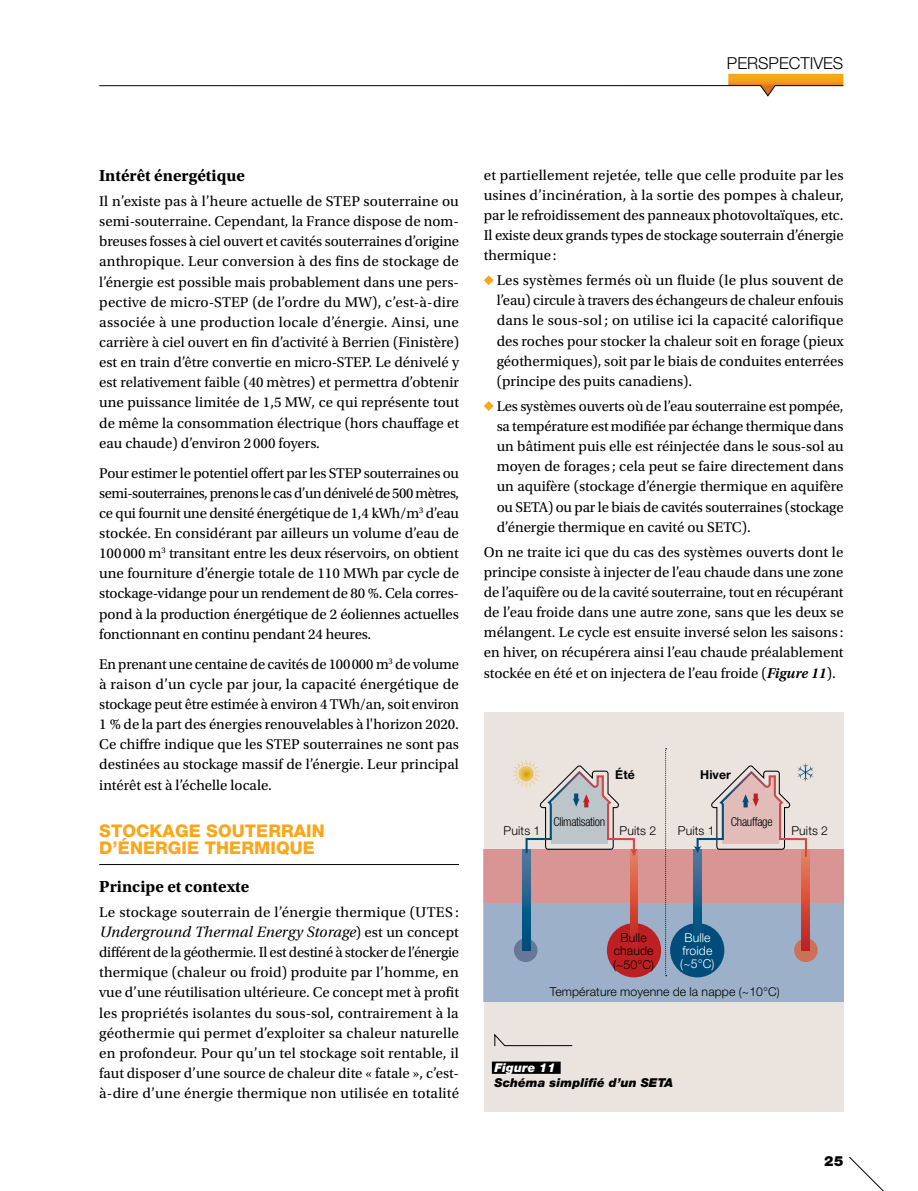
<style>
.page{position:relative;width:918px;height:1191px;background:#fff}
.page>*{position:absolute;margin:0;border:0;box-sizing:border-box;transform-origin:0 0}
.t1{font:800 17.5px/17.5px "Helvetica Neue LT Std";letter-spacing:.005em;color:#faa61a}
.t2{font:700 16.8px "Utopia Std";color:#000}
.t3{font:300 16.45px "Helvetica Neue LT Std";color:#000}
.t4{font:14.88px/20.1px "Utopia Std";color:#000;text-align:justify}
.t5{font:italic 14.88px "Utopia";letter-spacing:.005em;color:#000}
.t6{font:900 14px "Helvetica Neue LT Std";color:#000}
.t7{font:300 12.25px/13.1px "Helvetica Neue LT Std";letter-spacing:.01em;color:#000;text-align:center}
.t8{font:italic 900 12.25px "Helvetica Neue LT Std";letter-spacing:.01em;color:#000}
.t9{font:300 condensed 12.25px "Helvetica Neue LT Std";letter-spacing:-.025em;color:#000}
.t10{font:300 12.25px/13.1px "Helvetica Neue LT Std";letter-spacing:.01em;color:#fff;text-align:center}
.t11{font:italic 900 12.25px "Helvetica Neue LT Std";letter-spacing:.01em;color:#fff}
.t12{font:700 12.25px "Helvetica Neue LT Std";letter-spacing:.01em;color:#000}
.s1{font-family:"Utopia Std";font-style:normal}
.s2{font-weight:600;font-style:italic}
</style>
<div class="page">
<svg style="left:849px;top:1156px;width:35px;height:35px"></svg>
<hr style="left:99px;top:864px;width:360px;height:1px;background:#000">
<svg style="left:484px;top:275px;width:9px;height:10px"></svg>
<svg style="left:484px;top:401px;width:9px;height:10px"></svg>
<div style="left:484px;top:712px;width:359px;height:399px;background:#eae3de"></div>
<svg style="left:494px;top:1033px;width:79px;height:14px"></svg>
<div style="left:492px;top:1061px;width:68px;height:12px;background:#000"></div>
<div style="left:484px;top:849px;width:360px;height:54px;background:#d89593"></div>
<div style="left:484px;top:903px;width:360px;height:98px;background:#9cb1c9"></div>
<div style="left:607px;top:923px;width:54px;height:54px;background:#be1f22;border-radius:50%"></div>
<svg style="left:794px;top:938px;width:23px;height:24px"></svg>
<svg style="left:514px;top:938px;width:23px;height:24px"></svg>
<div style="left:670px;top:923px;width:54px;height:54px;background:#004d7b;border-radius:50%"></div>
<svg style="left:522px;top:856px;width:8px;height:94px"></svg>
<svg style="left:693px;top:858px;width:8px;height:65px"></svg>
<svg style="left:630px;top:849px;width:8px;height:91px"></svg>
<svg style="left:801px;top:858px;width:8px;height:92px"></svg>
<svg style="left:512px;top:760px;width:125px;height:96px"></svg>
<svg style="left:693px;top:763px;width:121px;height:95px"></svg>
<svg style="left:665px;top:748px;width:1px;height:228px"></svg>
<svg style="left:99px;top:74px;width:745px;height:22px"></svg>
<p class="t3" style="left:727px;top:53px;width:118px">PERSPECTIVES</p>
<p class="t2" style="left:99px;top:166px;width:147px">Intérêt énergétique</p>
<p class="t4" style="left:99px;top:191px;width:361px">Il n’existe pas à l’heure actuelle de STEP souterraine ou semi-souterraine. Cependant, la France dispose de nom&shy;breuses fosses à ciel ouvert et cavités souterraines d’origine anthropique. Leur conversion à des fins de stockage de l’énergie est possible mais probablement dans une pers&shy;pective de micro-STEP (de l’ordre du MW), c’est-à-dire associée à une production locale d’énergie. Ainsi, une carrière à ciel ouvert en fin d’activité à Berrien (Finistère) est en train d’être convertie en micro-STEP. Le dénivelé y est relativement faible (40 mètres) et permettra d’obtenir une puissance limitée de 1,5 MW, ce qui représente tout de même la consommation électrique (hors chauffage et eau chaude) d’environ 2 000 foyers.</p>
<p class="t4" style="left:99px;top:463px;width:361px">Pour estimer le potentiel offert par les STEP souterraines ou semi-souterraines, prenons le cas d’un dénivelé de 500 mètres, ce qui fournit une densité énergétique de 1,4 kWh/m<sup>3</sup> d’eau stockée. En considérant par ailleurs un volume d’eau de 100000 m<sup>3</sup> transitant entre les deux réservoirs, on obtient une fourniture d’énergie totale de 110 MWh par cycle de stockage-vidange pour un rendement de 80 %. Cela corres&shy;pond à la production énergétique de 2 éoliennes actuelles fonctionnant en continu pendant 24 heures.</p>
<p class="t4" style="left:99px;top:654px;width:361px">En prenant une centaine de cavités de 100000 m<sup>3</sup> de volume à raison d’un cycle par jour, la capacité énergétique de stockage peut être estimée à environ 4 TWh/an, soit environ 1 % de la part des énergies renouvelables à l'horizon 2020.<br>Ce chiffre indique que les STEP souterraines ne sont pas destinées au stockage massif de l’énergie. Leur principal intérêt est à l’échelle locale.</p>
<p class="t1" style="left:99px;top:822px;width:227px">STOCKAGE SOUTERRAIN<br>D’ÉNERGIE THERMIQUE</p>
<p class="t2" style="left:99px;top:876px;width:152px">Principe et contexte</p>
<p class="t4" style="left:99px;top:902px;width:361px">Le stockage souterrain de l’énergie thermique (UTES :</p>
<p class="t5" style="left:99px;top:923px;width:361px">Underground Thermal Energy Storage<span class="s1">) est un concept</span></p>
<p class="t4" style="left:99px;top:942px;width:361px">différent de la géothermie. Il est destiné à stocker de l’énergie thermique (chaleur ou froid) produite par l’homme, en vue d’une réutilisation ultérieure. Ce concept met à profit les propriétés isolantes du sous-sol, contrairement à la géothermie qui permet d’exploiter sa chaleur naturelle en profondeur. Pour qu’un tel stockage soit rentable, il faut disposer d’une source de chaleur dite « fatale », c’est&shy;à-dire d’une énergie thermique non utilisée en totalité</p>
<p class="t4" style="left:484px;top:165px;width:361px">et partiellement rejetée, telle que celle produite par les usines d’incinération, à la sortie des pompes à chaleur, par le refroidissement des panneaux photovoltaïques, etc.<br>Il existe deux grands types de stockage souterrain d’énergie thermique :</p>
<p class="t4" style="left:497px;top:270px;width:348px">Les systèmes fermés où un fluide (le plus souvent de l’eau) circule à travers des échangeurs de chaleur enfouis dans le sous-sol ; on utilise ici la capacité calorifique des roches pour stocker la chaleur soit en forage (pieux géothermiques), soit par le biais de conduites enterrées (principe des puits canadiens).</p>
<p class="t4" style="left:497px;top:396px;width:348px">Les systèmes ouverts où de l’eau souterraine est pompée, sa température est modifiée par échange thermique dans un bâtiment puis elle est réinjectée dans le sous-sol au moyen de forages ; cela peut se faire directement dans un aquifère (stockage d’énergie thermique en aquifère ou SETA) ou par le biais de cavités souterraines (stockage d’énergie thermique en cavité ou SETC).</p>
<p class="t4" style="left:484px;top:542px;width:361px">On ne traite ici que du cas des systèmes ouverts dont le principe consiste à injecter de l’eau chaude dans une zone de l’aquifère ou de la cavité souterraine, tout en récupérant de l’eau froide dans une autre zone, sans que les deux se mélangent. Le cycle est ensuite inversé selon les saisons : en hiver, on récupérera ainsi l’eau chaude préalablement stockée en été et on injectera de l’eau froide (<span class="s2">Figure 11</span>).</p>
<p class="t7" style="left:504px;top:823px;width:38px">Puits 1</p>
<p class="t12" style="left:615px;top:767px;width:21px">Été</p>
<p class="t12" style="left:700px;top:767px;width:32px">Hiver</p>
<p class="t9" style="left:553px;top:815px;width:53px">Climatisation</p>
<p class="t9" style="left:731px;top:815px;width:43px">Chauffage</p>
<p class="t7" style="left:619px;top:823px;width:38px">Puits 2</p>
<p class="t7" style="left:678px;top:824px;width:38px">Puits 1</p>
<p class="t7" style="left:791px;top:824px;width:38px">Puits 2</p>
<p class="t7" style="left:613px;top:931px;width:43px">Bulle chaude (~50°C)</p>
<p class="t10" style="left:680px;top:931px;width:36px">Bulle froide (~5°C)</p>
<p class="t7" style="left:550px;top:985px;width:232px">Température moyenne de la nappe (~10°C)</p>
<p class="t11" style="left:494px;top:1059px;width:63px">Figure 11</p>
<p class="t8" style="left:494px;top:1075px;width:180px">Schéma simplifié d’un SETA</p>
<p class="t6" style="left:824px;top:1152px;width:21px">25</p>
</div>
